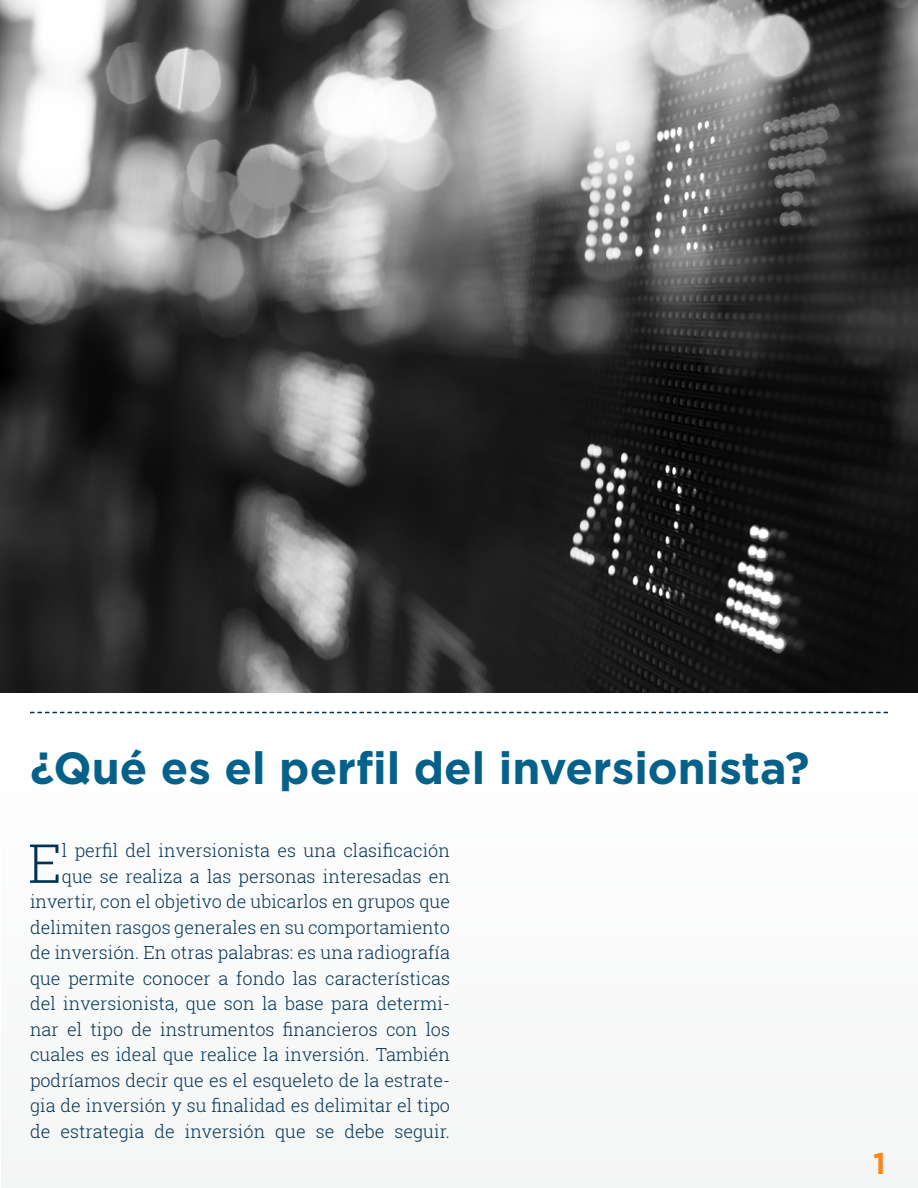
<style>
.page{position:relative;width:918px;height:1188px;background:#fff}
.page>*{position:absolute;margin:0;border:0;box-sizing:border-box;transform-origin:0 0}
.t1{font:300 53.85px "Roboto Slab";color:#033354}
.t2{font:700 45px "Gotham";color:#05618a}
.t3{font:700 30px "Gotham";color:#f6891f}
.t4{font:300 18px/25.5px "Roboto Slab";color:#033354;text-align:right}
</style>
<div class="page">
<img style="left:2px;top:711px;width:916px;height:477px">
<svg style="left:30px;top:712px;width:858px;height:1px"></svg>
<img style="left:0;top:0;width:918px;height:693px">
<h2 class="t2" style="left:30px;top:742px;width:781px">¿Qué es el perfil del inversionista?</h2>
<p class="t4" style="left:30px;top:838px;width:422px">l perfil del inversionista es una clasificación que se realiza a las personas interesadas en invertir, con el objetivo de ubicarlos en grupos que delimiten rasgos generales en su comportamiento de inversión. En otras palabras: es una radiografía que permite conocer a fondo las características del inversionista, que son la base para determi&shy;nar el tipo de instrumentos financieros con los cuales es ideal que realice la inversión. También podríamos decir que es el esqueleto de la estrate&shy;gia de inversión y su finalidad es delimitar el tipo de estrategia de inversión que se debe seguir.</p>
<h1 class="t1" style="left:28px;top:826px;width:35px">E</h1>
<h3 class="t3" style="left:873px;top:1146px;width:14px">1</h3>
</div>
